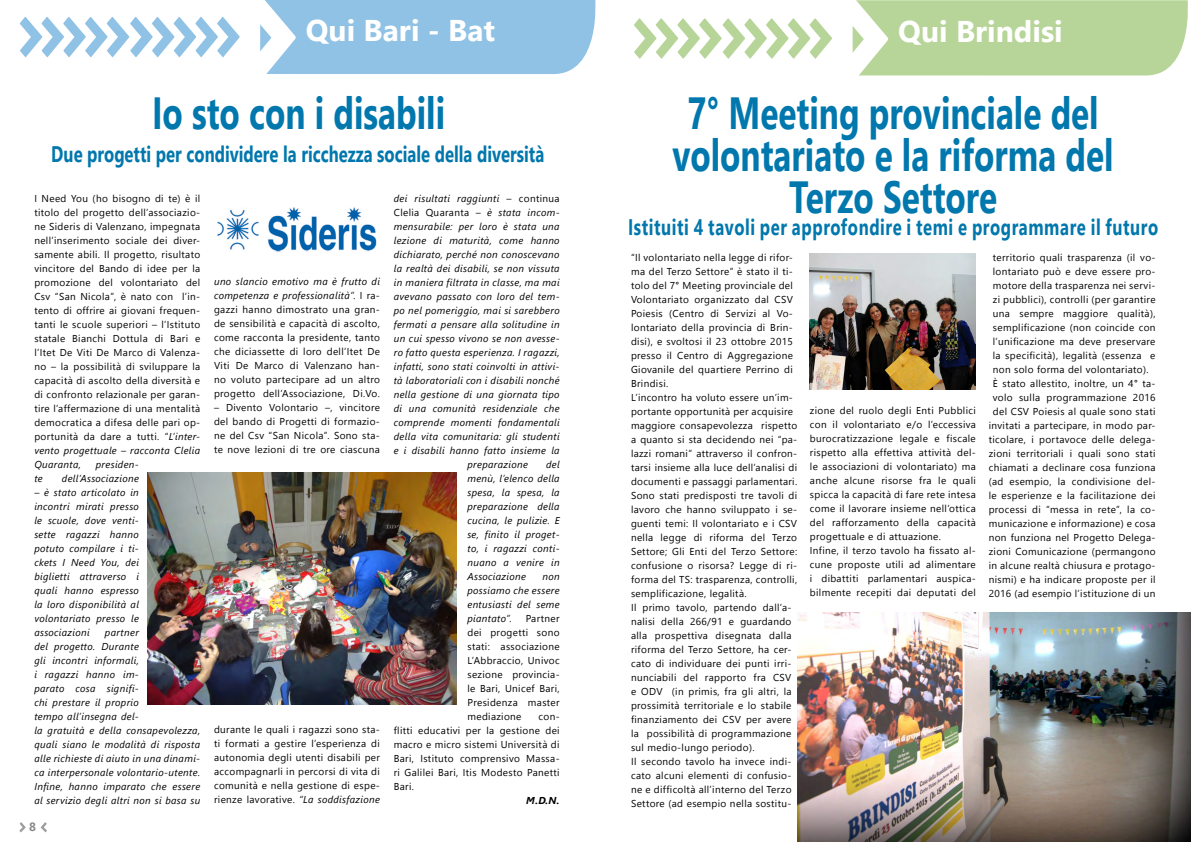
<style>
.page{position:relative;width:1191px;height:842px;background:#fff}
.page>*{position:absolute;margin:0;border:0;box-sizing:border-box;transform-origin:0 0}
.t1{font:700 45px/42px "Segoe UI";color:#0077ad;text-align:center;scale:.74 1}
.t2{font:700 30px "Segoe UI";color:#fff}
.t3{font:700 22.5px "Segoe UI";letter-spacing:.005em;color:#0077ad;scale:.74 1}
.t4{font:700 22.5px "Segoe UI";letter-spacing:.035em;color:#0077ad;scale:.74 1}
.t5{font:700 12px "Segoe UI";color:#87888a}
.t6{font:10px/14px "Segoe UI";letter-spacing:.035em;color:#000;text-align:justify}
.t7{font:italic 10px/14px "Segoe UI";letter-spacing:.035em;color:#000;text-align:justify}
.t8{font:italic 700 10px "Segoe UI";color:#000}
.s1{font-style:italic}
.s2{font-style:normal}
</style>
<div class="page">
<svg style="left:19px;top:822px;width:7px;height:10px"></svg>
<svg style="left:41px;top:822px;width:6px;height:10px"></svg>
<svg style="left:260px;top:0;width:336px;height:74px;background:#97c6e7"></svg>
<svg style="left:20px;top:17px;width:220px;height:40px"></svg>
<img style="left:147px;top:472px;width:310px;height:232px">
<img style="left:217px;top:207px;width:160px;height:45px">
<svg style="left:852px;top:0;width:336px;height:76px;background:#bdd8a1"></svg>
<svg style="left:634px;top:18px;width:198px;height:41px"></svg>
<img style="left:797px;top:612px;width:394px;height:230px">
<img style="left:810px;top:254px;width:165px;height:136px">
<h2 class="t2" style="left:306px;top:6px;width:191px">Qui Bari - Bat</h2>
<h1 class="t1" style="left:152px;top:92px;width:398px">Io sto con i disabili</h1>
<h3 class="t3" style="left:51px;top:136px;width:667px">Due progetti per condividere la ricchezza sociale della diversità</h3>
<p class="t6" style="left:34px;top:191px;width:167px">I Need You (ho bisogno di te) è il titolo del progetto dell’associazio&shy;ne Sideris di Valenzano, impegnata nell’inserimento sociale dei diver&shy;samente abili. Il progetto, risultato vincitore del Bando di idee per la promozione del volontariato del Csv “San Nicola”, è nato con l’in&shy;tento di offrire ai giovani frequen&shy;tanti le scuole superiori – l’Istituto statale Bianchi Dottula di Bari e l’Itet De Viti De Marco di Valenza&shy;no – la possibilità di sviluppare la capacità di ascolto della diversità e di confronto relazionale per garan&shy;tire l’affermazione di una mentalità democratica a difesa delle pari op&shy;portunità da dare a tutti. “<span class="s1">L’inter&shy;vento progettuale – racconta Clelia Quaranta,</span></p>
<p class="t7" style="left:96px;top:457px;width:45px">presiden-</p>
<p class="t7" style="left:34px;top:471px;width:10px">te</p>
<p class="t7" style="left:62px;top:471px;width:78px">dell’Associazione</p>
<p class="t7" style="left:34px;top:485px;width:106px">– è stato articolato in incontri mirati presso le scuole, dove venti&shy;sette ragazzi hanno potuto compilare i ti&shy;ckets I Need You, dei biglietti attraverso i quali hanno espresso la loro disponibilità al volontariato presso le associazioni</p>
<p class="t7" style="left:34px;top:625px;width:167px;text-align:left;text-indent:71px">partner<br>del progetto. Durante<br>gli incontri informali,<br>i ragazzi hanno im-<br>parato cosa signifi-<br>chi prestare il proprio<br>tempo all’insegna del-<br>la gratuità e della consapevolezza, quali siano le modalità di risposta alle richieste di aiuto in una dinami&shy;ca interpersonale volontario-utente.<br>Infine, hanno imparato che essere al servizio degli altri non si basa su</p>
<p class="t5" style="left:29px;top:817px;width:8px">8</p>
<p class="t6" style="left:214px;top:274px;width:167px"><span class="s1">uno slancio emotivo ma è frutto di competenza e professionalità”.</span> I ra&shy;gazzi hanno dimostrato una gran&shy;de sensibilità e capacità di ascolto, come racconta la presidente, tanto che diciassette di loro dell’Itet De Viti De Marco di Valenzano han&shy;no voluto partecipare ad un altro progetto dell’Associazione, Di.Vo.</p>
<p class="t6" style="left:214px;top:400px;width:167px">– Divento Volontario –, vincitore del bando di Progetti di formazio&shy;ne del Csv “San Nicola”. Sono sta&shy;te nove lezioni di tre ore ciascuna</p>
<p class="t6" style="left:214px;top:722px;width:167px">durante le quali i ragazzi sono sta&shy;ti formati a gestire l’esperienza di autonomia degli utenti disabili per accompagnarli in percorsi di vita di comunità e nella gestione di espe&shy;rienze lavorative. <span class="s1">“La soddisfazione</span></p>
<p class="t7" style="left:394px;top:191px;width:167px">dei risultati raggiunti – <span class="s2">continua</span></p>
<p class="t6" style="left:394px;top:205px;width:167px">Clelia Quaranta <span class="s1">– è stata incom-</span></p>
<p class="t7" style="left:394px;top:219px;width:167px">mensurabile: per loro è stata una</p>
<p class="t7" style="left:394px;top:233px;width:167px">lezione di maturità, come hanno</p>
<p class="t7" style="left:394px;top:247px;width:167px">dichiarato, perché non conoscevano</p>
<p class="t7" style="left:394px;top:261px;width:167px">la realtà dei disabili, se non vissuta</p>
<p class="t7" style="left:394px;top:275px;width:167px">in maniera filtrata in classe, ma mai</p>
<p class="t7" style="left:394px;top:289px;width:167px">avevano passato con loro del tem-</p>
<p class="t7" style="left:394px;top:303px;width:167px">po nel pomeriggio, mai si sarebbero</p>
<p class="t7" style="left:394px;top:317px;width:167px">fermati a pensare alla solitudine in</p>
<p class="t7" style="left:394px;top:331px;width:167px">un cui spesso vivono se non avesse-</p>
<p class="t7" style="left:394px;top:345px;width:167px">ro fatto questa esperienza. I ragazzi,</p>
<p class="t7" style="left:394px;top:359px;width:167px">infatti, sono stati coinvolti in attivi-</p>
<p class="t7" style="left:394px;top:373px;width:167px">tà laboratoriali con i disabili nonché</p>
<p class="t7" style="left:394px;top:387px;width:167px">nella gestione di una giornata tipo</p>
<p class="t7" style="left:394px;top:401px;width:167px">di una comunità residenziale che</p>
<p class="t7" style="left:394px;top:415px;width:167px">comprende momenti fondamentali</p>
<p class="t7" style="left:394px;top:429px;width:167px">della vita comunitaria: gli studenti</p>
<p class="t7" style="left:394px;top:443px;width:167px">e i disabili hanno fatto insieme la</p>
<p class="t7" style="left:467px;top:457px;width:62px">preparazione</p>
<p class="t7" style="left:467px;top:457px;width:94px;text-indent:79px">del menù, l’elenco della spesa, la spesa, la preparazione della cucina, le pulizie. E se, finito il proget&shy;to, i ragazzi conti&shy;nuano a venire in Associazione</p>
<p class="t7" style="left:467px;top:569px;width:94px;text-indent:75px">non possiamo che essere entusiasti del seme piantato”.</p>
<p class="t6" style="left:467px;top:611px;width:94px;text-indent:58px">Partner dei progetti sono stati: associazione L’Abbraccio, Univoc sezione provincia&shy;le Bari, Unicef Bari, Presidenza master mediazione</p>
<p class="t6" style="left:394px;top:709px;width:167px;text-indent:145px">con&shy;flitti educativi per la gestione dei macro e micro sistemi Università di Bari, Istituto comprensivo Massa&shy;ri Galilei Bari, Itis Modesto Panetti Bari.</p>
<p class="t8" style="left:526px;top:793px;width:35px">M.D.N.</p>
<h2 class="t2" style="left:898px;top:8px;width:166px">Qui Brindisi</h2>
<h1 class="t1" style="left:672px;top:92px;width:597px">7° Meeting provinciale del volontariato e la riforma del<br>Terzo Settore</h1>
<h3 class="t4" style="left:628px;top:209px;width:718px">Istituiti 4 tavoli per approfondire i temi e programmare il futuro</h3>
<p class="t6" style="left:631px;top:250px;width:168px;text-align:left">“Il volontariato nella legge di rifor&shy;ma del Terzo Settore” è stato il ti&shy;tolo del 7° Meeting provinciale del Volontariato organizzato dal CSV Poiesis (Centro di Servizi al Vo&shy;lontariato della provincia di Brin&shy;disi), e svoltosi il 23 ottobre 2015 presso il Centro di Aggregazione Giovanile del quartiere Perrino di Brindisi.<br>L’incontro ha voluto essere un’im&shy;portante opportunità per acquisire maggiore consapevolezza rispetto a quanto si sta decidendo nei “pa&shy;lazzi romani” attraverso il confron&shy;tarsi insieme alla luce dell’analisi di documenti e passaggi parlamentari.<br>Sono stati predisposti tre tavoli di lavoro che hanno sviluppato i se&shy;guenti temi: Il volontariato e i CSV nella legge di riforma del Terzo Settore; Gli Enti del Terzo Settore: confusione o risorsa? Legge di ri&shy;forma del TS: trasparenza, controlli, semplificazione, legalità.<br>Il primo tavolo, partendo dall’a&shy;nalisi della 266/91 e guardando alla prospettiva disegnata dalla riforma del Terzo Settore, ha cer&shy;cato di individuare dei punti irri&shy;nunciabili del rapporto fra CSV e ODV (in primis, fra gli altri, la prossimità territoriale e lo stabile finanziamento dei CSV per avere la possibilità di programmazione sul medio-lungo periodo).<br>Il secondo tavolo ha invece indi&shy;cato alcuni elementi di confusio&shy;ne e difficoltà all’interno del Terzo Settore (ad esempio nella sostitu-</p>
<p class="t6" style="left:810px;top:403px;width:167px;text-align:left">zione del ruolo degli Enti Pubblici con il volontariato e/o l’eccessiva burocratizzazione legale e fiscale rispetto alla effettiva attività del&shy;le associazioni di volontariato) ma anche alcune risorse fra le quali spicca la capacità di fare rete intesa come il lavorare insieme nell’ottica del rafforzamento della capacità progettuale e di attuazione.<br>Infine, il terzo tavolo ha fissato al&shy;cune proposte utili ad alimentare i dibattiti parlamentari auspica&shy;bilmente recepiti dai deputati del</p>
<p class="t6" style="left:988px;top:250px;width:168px;text-align:center">territorio quali trasparenza (il vo&shy;lontariato può e deve essere pro&shy;motore della trasparenza nei servi&shy;zi pubblici), controlli (per garantire una sempre maggiore qualità), semplificazione (non coincide con l’unificazione ma deve preservare la specificità), legalità (essenza e non solo forma del volontariato).<br>È stato allestito, inoltre, un 4° ta&shy;volo sulla programmazione 2016 del CSV Poiesis al quale sono stati invitati a partecipare, in modo par&shy;ticolare, i portavoce delle delega&shy;zioni territoriali i quali sono stati chiamati a declinare cosa funziona (ad esempio, la condivisione del&shy;le esperienze e la facilitazione dei processi di “messa in rete”, la co&shy;municazione e informazione) e cosa non funziona nel Progetto Delega&shy;zioni Comunicazione (permangono in alcune realtà chiusura e protago&shy;nismi) e ha indicare proposte per il 2016 (ad esempio l’istituzione di un</p>
</div>
